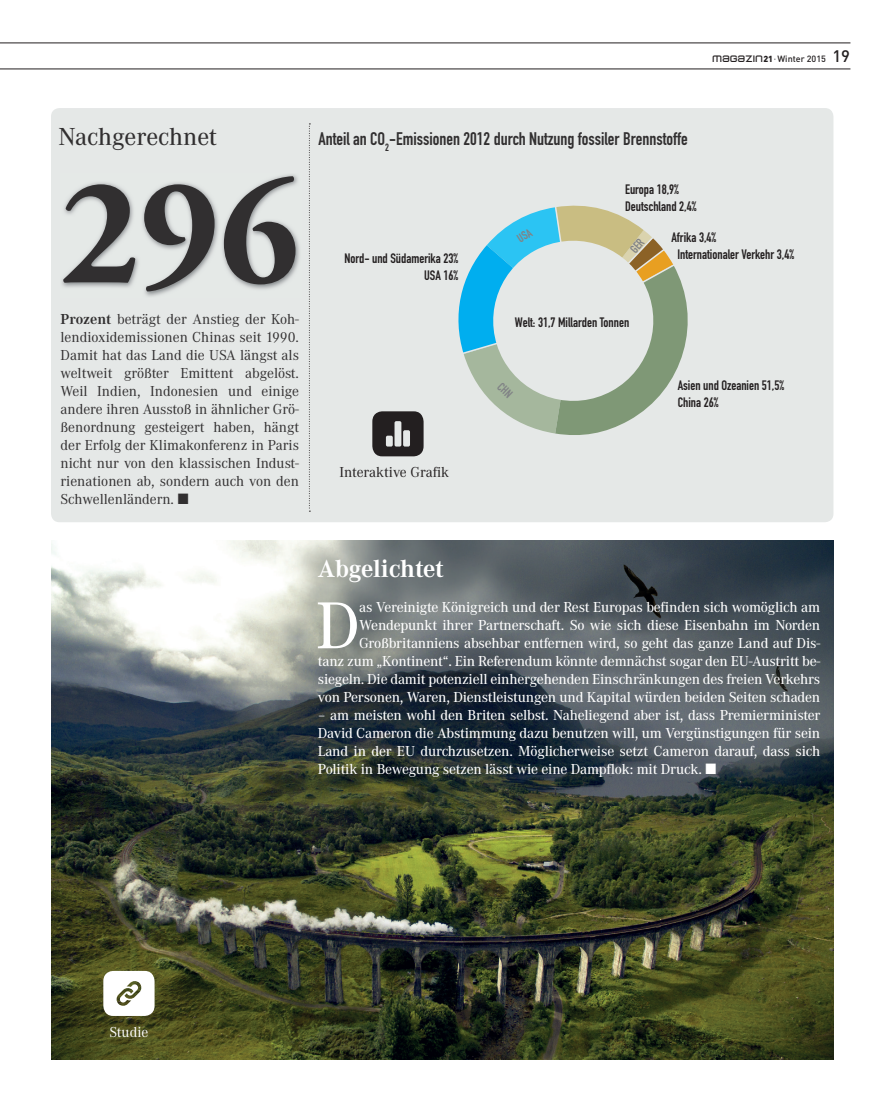
<style>
.page{position:relative;width:893px;height:1106px;background:#fff}
.page>*{position:absolute;margin:0;border:0;box-sizing:border-box;transform-origin:0 0}
.t1{font:700 153px "Adobe Garamond Pro";color:#312f30}
.t2{font:500 68.7px "Corporate A";color:#fff}
.t3{font:500 25.5px "Corporate A";color:#312f30}
.t4{font:700 25.5px "Corporate A";letter-spacing:-.005em;color:#fff}
.t5{font:18px "DIN Engschrift";color:#312f30}
.t6{font:500 15px/18px "Corporate A";letter-spacing:-.015em;color:#fff;text-align:right}
.t7{font:15px/18px "Corporate A";color:#312f30;text-align:justify}
.t8{font:15px "Corporate A";color:#231f20}
.t9{font:15px "Corporate A";color:#fff}
.t10{font:13.5px/16.5px "DIN Engschrift";color:#231f20}
.t11{font:500 9px "DIN";color:#231f20}
.s1{font-family:"Flotsam Smart";font-weight:400;font-size:9.9px}
.s2{font-family:"DIN Pro";font-weight:900;font-size:8.7px}
.s3{font-family:"Corporate A";font-weight:400;font-size:8.25px}
.s4{font-size:16.5px}
.s5{font-weight:700}
</style>
<div class="page">
<hr style="left:0;top:69px;width:850px;height:1px;background:#231f20">
<hr style="left:0;top:43px;width:850px;height:1px;background:#231f20">
<div style="left:51px;top:108px;width:782px;height:414px;background:#e5e8e7;border-radius:9px"></div>
<svg style="left:309px;top:123px;width:1px;height:389px"></svg>
<img style="left:51px;top:540px;width:782px;height:519px">
<img style="left:62px;top:174px;width:238px;height:123px">
<svg style="left:103px;top:971px;width:52px;height:45px"></svg>
<svg style="left:372px;top:411px;width:52px;height:45px"></svg>
<svg style="left:458px;top:205px;width:230px;height:230px"></svg>
<p class="t11" style="left:713px;top:53px;width:139px"><span class="s1">MAGAZIN</span><span class="s2">21</span> <span class="s3">·</span> Winter 2015 <span class="s4">19</span></p>
<h3 class="t3" style="left:58px;top:122px;width:160px">Nachgerechnet</h3>
<h1 class="t1" style="left:60px;top:145px;width:240px">296</h1>
<p class="t7" style="left:61px;top:310px;width:240px"><span class="s5">Prozent</span> beträgt der Anstieg der Koh&shy;lendioxidemissionen Chinas seit 1990.<br>Damit hat das Land die USA längst als weltweit größter Emittent abgelöst.<br>Weil Indien, Indonesien und einige andere ihren Ausstoß in ähnlicher Grö&shy;ßenordnung gesteigert haben, hängt der Erfolg der Klimakonferenz in Paris nicht nur von den klassischen Indust&shy;rienationen ab, sondern auch von den Schwellenländern. ■</p>
<p class="t5" style="left:319px;top:128px;width:371px">Anteil an CO<sub>2</sub>-Emissionen 2012 durch Nutzung fossiler Brennstoffe</p>
<p class="t10" style="left:344px;top:250px;width:115px;text-align:right">Nord- und Südamerika 23%<br>USA 16%</p>
<p class="t8" style="left:339px;top:464px;width:111px">Interaktive Grafik</p>
<p class="t10" style="left:625px;top:181px;width:73px">Europa 18,9%<br>Deutschland 2,4%</p>
<p class="t10" style="left:677px;top:229px;width:118px;text-indent:-6px">Afrika 3,4%<br>Internationaler Verkehr 3,4%</p>
<p class="t10" style="left:515px;top:314px;width:116px">Welt: 31,7 Millarden Tonnen</p>
<p class="t10" style="left:514px;top:317px;width:116px">Welt 31,7 Milliarden Tonnen</p>
<p class="t10" style="left:678px;top:377px;width:108px">Asien und Ozeanien 51,5%<br>China 26%</p>
<h3 class="t4" style="left:318px;top:554px;width:127px">Abgelichtet</h3>
<h2 class="t2" style="left:316px;top:588px;width:46px">D</h2>
<p class="t6" style="left:318px;top:598px;width:504px">as Vereinigte Königreich und der Rest Europas befinden sich womöglich am Wendepunkt ihrer Partnerschaft. So wie sich diese Eisenbahn im Norden Großbritanniens absehbar entfernen wird, so geht das ganze Land auf Dis-<br>tanz zum „Kontinent“. Ein Referendum könnte demnächst sogar den EU-Austritt be&shy;siegeln. Die damit potenziell einhergehenden Einschränkungen des freien Verkehrs von Personen, Waren, Dienstleistungen und Kapital würden beiden Seiten schaden</p>
<p class="t6" style="left:318px;top:706px;width:504px;text-align:justify">– am meisten wohl den Briten selbst. Naheliegend aber ist, dass Premierminister David Cameron die Abstimmung dazu benutzen will, um Vergünstigungen für sein Land in der EU durchzusetzen. Möglicherweise setzt Cameron darauf, dass sich Politik in Bewegung setzen lässt wie eine Dampflok: mit Druck. ■</p>
<p class="t9" style="left:109px;top:1023px;width:40px">Studie</p>
</div>
